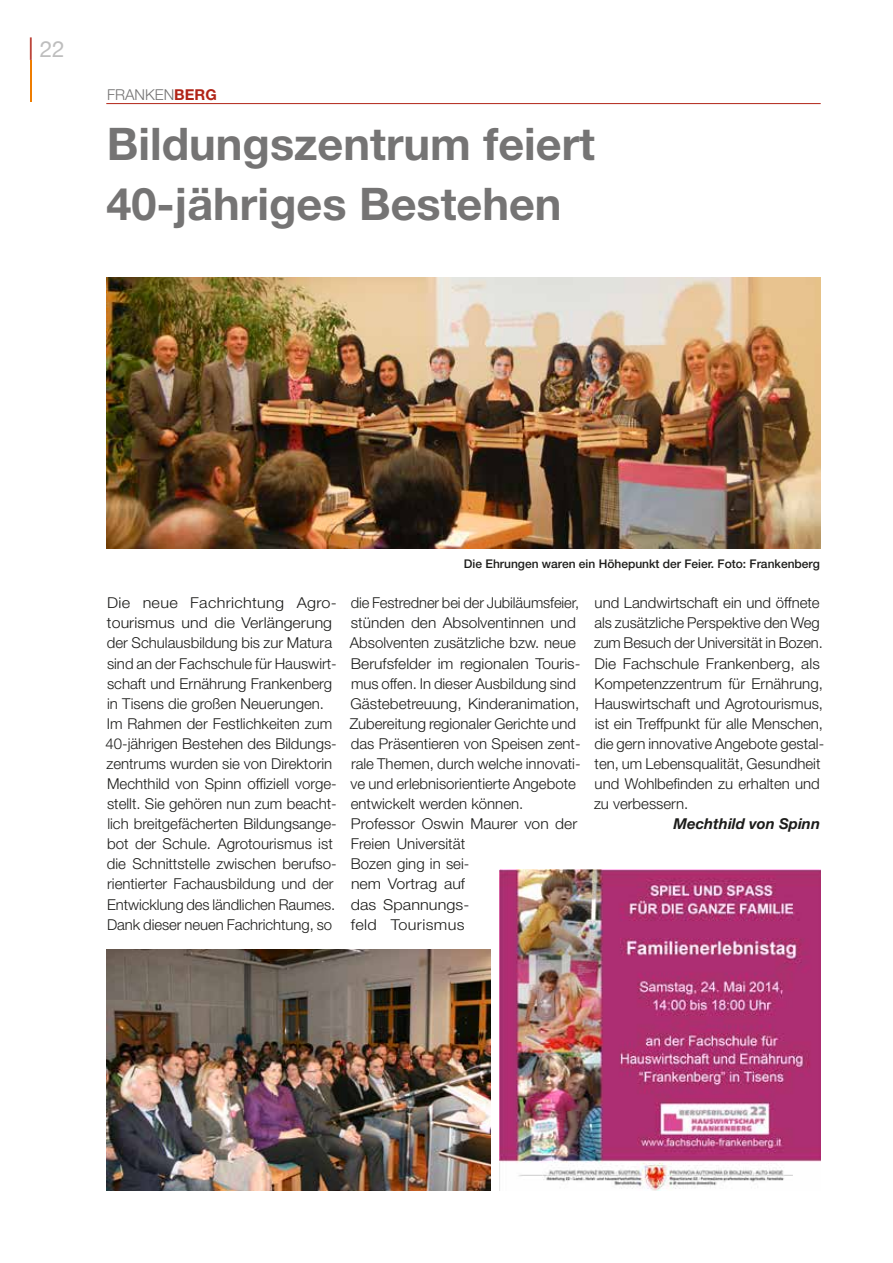
<style>
.page{position:relative;width:893px;height:1263px;background:#fff}
.page>*{position:absolute;margin:0;border:0;box-sizing:border-box;transform-origin:0 0}
.t1{font:700 45px/60px "Helvetica Neue";color:#757474}
.t2{font:22.5px "Helvetica Neue";color:#bebebe}
.t3{font:300 15px/20.1px "Helvetica Neue";color:#1d1d1b}
.t4{font:300 15px/20.1px "Helvetica Neue";color:#1d1d1b;scale:1.08 1}
.t5{font:italic 700 15px "Helvetica Neue";color:#1d1d1b}
.t6{font:300 15px "Helvetica Neue";color:#757474}
.t7{font:500 12px "Helvetica Neue";color:#1d1d1b}
.s1{color:#b12417}
.s2{font-weight:700;color:#b12417}
</style>
<div class="page">
<hr style="left:106px;top:103px;width:715px;height:1px;background:#b12417">
<img style="left:106px;top:278px;width:715px;height:270px">
<img style="left:106px;top:950px;width:384px;height:241px">
<img style="left:500px;top:869px;width:321px;height:322px">
<hr style="left:30px;top:60px;width:2px;height:41px;background:#ef7d00">
<h2 class="t2" style="left:28px;top:35px;width:38px"><span class="s1">|</span> 22</h2>
<p class="t6" style="left:107px;top:86px;width:111px">FRANKEN<span class="s2">BERG</span></p>
<h1 class="t1" style="left:107px;top:113px;width:490px">Bildungszentrum feiert<br>40-jähriges Bestehen</h1>
<p class="t7" style="left:464px;top:557px;width:357px">Die Ehrungen waren ein Höhepunkt der Feier. Foto: Frankenberg</p>
<p class="t4" style="left:105px;top:593px;width:216px">Die neue Fachrichtung Agro&shy;tourismus und die Verlängerung der Schulausbildung bis zur Matura sind an der Fachschule für Hauswirt&shy;schaft und Ernährung Frankenberg in Tisens die großen Neuerungen.<br>Im Rahmen der Festlichkeiten zum 40-jährigen Bestehen des Bildungs&shy;zentrums wurden sie von Direktorin Mechthild von Spinn offiziell vorge&shy;stellt. Sie gehören nun zum beacht&shy;lich breitgefächerten Bildungsange&shy;bot der Schule. Agrotourismus ist die Schnittstelle zwischen berufso&shy;rientierter Fachausbildung und der Entwicklung des ländlichen Raumes.<br>Dank dieser neuen Fachrichtung, so</p>
<p class="t3" style="left:350px;top:593px;width:233px">die Festredner bei der Jubiläumsfeier, stünden den Absolventinnen und<br>Absolventen zusätzliche bzw. neue<br>Berufsfelder im regionalen Touris&shy;mus offen. In dieser Ausbildung sind<br>Gästebetreuung, Kinderanimation,<br>Zubereitung regionaler Gerichte und das Präsentieren von Speisen zent&shy;rale Themen, durch welche innovati&shy;ve und erlebnisorientierte Angebote entwickelt werden können.<br>Professor Oswin Maurer von der<br>Freien Universität<br>Bozen ging in sei-<br>nem Vortrag auf<br>das Spannungs-<br>feld Tourismus</p>
<p class="t3" style="left:594px;top:593px;width:232px">und Landwirtschaft ein und öffnete als zusätzliche Perspektive den Weg zum Besuch der Universität in Bozen.<br>Die Fachschule Frankenberg, als Kompetenzzentrum für Ernährung, Hauswirtschaft und Agrotourismus, ist ein Treffpunkt für alle Menschen, die gern innovative Angebote gestal&shy;ten, um Lebensqualität, Gesundheit und Wohlbefinden zu erhalten und zu verbessern.</p>
<p class="t5" style="left:674px;top:814px;width:148px">Mechthild von Spinn</p>
</div>
